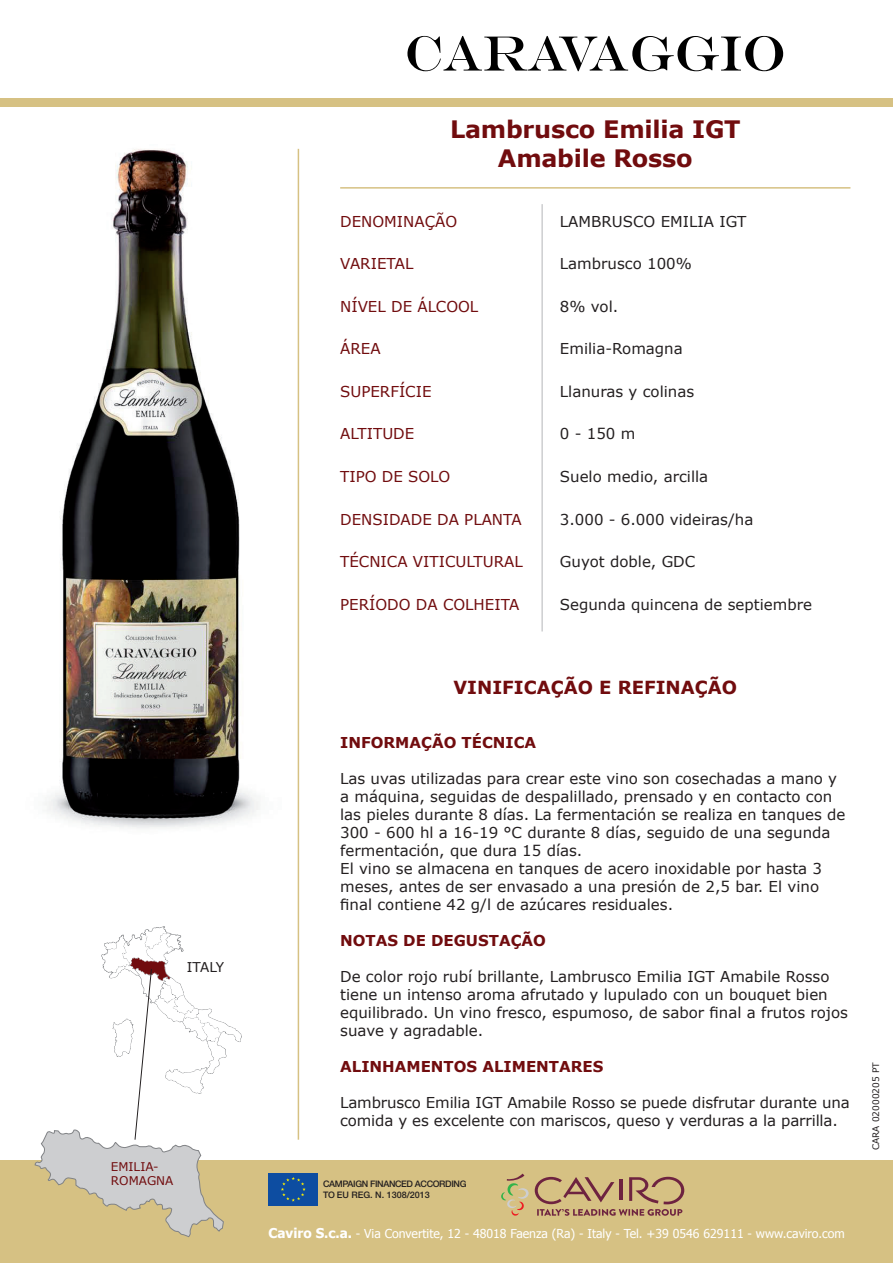
<style>
.page{position:relative;width:893px;height:1263px;background:#fff}
.page>*{position:absolute;margin:0;border:0;box-sizing:border-box;transform-origin:0 0}
.t1{font:700 24px "Verdana";letter-spacing:-.01em;color:#710c0e}
.t2{font:700 18px "Verdana";color:#710c0e}
.t3{font:15px/18px "Verdana";color:#231f20}
.t4{font:15px "Verdana";color:#710c0e}
.t5{font:700 15px "Verdana";color:#710c0e}
.t6{font:13.5px "Verdana";letter-spacing:-.03em;color:#231f20}
.t7{font:12.3px "Tahoma";color:#fff}
.t8{font:12px "Verdana";color:#710c0e}
.t9{font:500 9px "Helvetica Neue LT Std";letter-spacing:-.04em;color:#231f20}
.t10{font:500 9px "Helvetica Neue LT Std";color:#231f20}
.t11{font:9px "Verdana";color:#231f20}
.s1{font-weight:700;font-size:13.5px}
</style>
<div class="page">
<div style="left:0;top:98px;width:893px;height:8px;background:#d6c183"></div>
<div style="left:0;top:1161px;width:893px;height:102px;background:#d6c183"></div>
<div style="left:269px;top:1173px;width:49px;height:33px;background:#0d4da1"></div>
<svg style="left:281px;top:1177px;width:25px;height:24px"></svg>
<svg style="left:501px;top:1173px;width:28px;height:43px"></svg>
<svg style="left:535px;top:1177px;width:149px;height:39px"></svg>
<svg style="left:34px;top:926px;width:208px;height:312px"></svg>
<hr style="left:298px;top:149px;width:1px;height:991px;background:#d6c183">
<hr style="left:340px;top:187px;width:510px;height:2px;background:#d6c183">
<hr style="left:541px;top:204px;width:2px;height:427px;background:#cdced0">
<img style="left:45px;top:149px;width:214px;height:680px">
<svg style="left:407px;top:36px;width:376px;height:35px"></svg>
<p class="t6" style="left:187px;top:958px;width:39px">ITALY</p>
<p class="t8" style="left:111px;top:1158px;width:49px">EMILIA-</p>
<p class="t8" style="left:111px;top:1173px;width:64px">ROMAGNA</p>
<p class="t1" style="left:450px;top:114px;width:292px">Lambrusco Emilia IGT</p>
<p class="t1" style="left:498px;top:143px;width:196px">Amabile Rosso</p>
<p class="t4" style="left:340px;top:212px;width:119px">DENOMINAÇÃO</p>
<p class="t3" style="left:560px;top:212px;width:188px">LAMBRUSCO EMILIA IGT</p>
<p class="t4" style="left:340px;top:254px;width:75px">VARIETAL</p>
<p class="t3" style="left:560px;top:254px;width:133px">Lambrusco 100%</p>
<p class="t4" style="left:340px;top:297px;width:140px">NÍVEL DE ÁLCOOL</p>
<p class="t3" style="left:560px;top:297px;width:60px">8% vol.</p>
<p class="t4" style="left:340px;top:339px;width:42px">ÁREA</p>
<p class="t3" style="left:560px;top:339px;width:124px">Emilia-Romagna</p>
<p class="t4" style="left:340px;top:382px;width:93px">SUPERFÍCIE</p>
<p class="t3" style="left:560px;top:382px;width:136px">Llanuras y colinas</p>
<p class="t4" style="left:340px;top:424px;width:76px">ALTITUDE</p>
<p class="t3" style="left:560px;top:424px;width:77px">0 - 150 m</p>
<p class="t4" style="left:340px;top:467px;width:112px">TIPO DE SOLO</p>
<p class="t3" style="left:560px;top:467px;width:150px">Suelo medio, arcilla</p>
<p class="t4" style="left:340px;top:509px;width:183px">DENSIDADE DA PLANTA</p>
<p class="t3" style="left:560px;top:510px;width:195px">3.000 - 6.000 videiras/ha</p>
<p class="t4" style="left:340px;top:552px;width:184px">TÉCNICA VITICULTURAL</p>
<p class="t3" style="left:560px;top:552px;width:137px">Guyot doble, GDC</p>
<p class="t4" style="left:340px;top:595px;width:181px">PERÍODO DA COLHEITA</p>
<p class="t3" style="left:560px;top:595px;width:254px">Segunda quincena de septiembre</p>
<p class="t2" style="left:454px;top:676px;width:285px">VINIFICAÇÃO E REFINAÇÃO</p>
<p class="t5" style="left:340px;top:733px;width:198px">INFORMAÇÃO TÉCNICA</p>
<p class="t3" style="left:340px;top:769px;width:507px">Las uvas utilizadas para crear este vino son cosechadas a mano y a máquina, seguidas de despalillado, prensado y en contacto con las pieles durante 8 días. La fermentación se realiza en tanques de 300 - 600 hl a 16-19 °C durante 8 días, seguido de una segunda fermentación, que dura 15 días.</p>
<p class="t3" style="left:340px;top:859px;width:483px">El vino se almacena en tanques de acero inoxidable por hasta 3 meses, antes de ser envasado a una presión de 2,5 bar. El vino final contiene 42 g/l de azúcares residuales.</p>
<p class="t5" style="left:340px;top:931px;width:207px">NOTAS DE DEGUSTAÇÃO</p>
<p class="t3" style="left:340px;top:967px;width:509px">De color rojo rubí brillante, Lambrusco Emilia IGT Amabile Rosso tiene un intenso aroma afrutado y lupulado con un bouquet bien equilibrado. Un vino fresco, espumoso, de sabor final a frutos rojos suave y agradable.</p>
<p class="t5" style="left:340px;top:1057px;width:265px">ALINHAMENTOS ALIMENTARES</p>
<p class="t3" style="left:340px;top:1093px;width:511px">Lambrusco Emilia IGT Amabile Rosso se puede disfrutar durante una comida y es excelente con mariscos, queso y verduras a la parrilla.</p>
<p class="t9" style="left:323px;top:1178px;width:145px">CAMPAIGN FINANCED ACCORDING</p>
<p class="t10" style="left:323px;top:1189px;width:108px">TO EU REG. N. 1308/2013</p>
<p class="t7" style="left:269px;top:1225px;width:578px"><span class="s1">Caviro S.c.a.</span> - Via Convertite, 12 - 48018 Faenza (Ra) - Italy - Tel. +39 0546 629111 - www.caviro.com</p>
<p class="t11" style="left:870px;top:1150px;width:89px;rotate:-90deg">CARA 02000205 PT</p>
</div>
